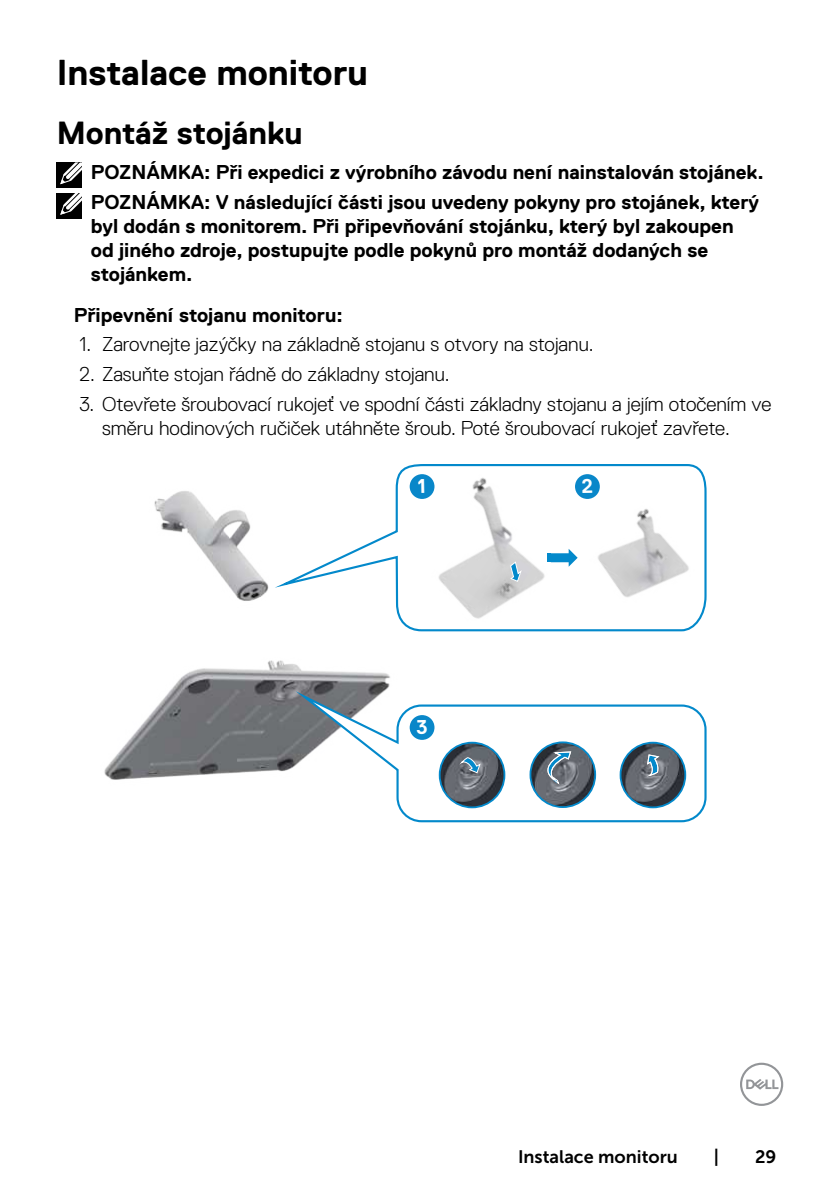
<style>
.page{position:relative;width:840px;height:1191px;background:#fff}
.page>*{position:absolute;margin:0;border:0;box-sizing:border-box;transform-origin:0 0}
.t1{font:700 36px "Dell Replica";color:#000}
.t2{font:700 32px "Dell Replica";color:#000}
.t3{font:700 20px/24px "Dell Replica";color:#000}
.t4{font:300 20px/24px "Dell Replica";color:#000}
.t5{font:18px "Museo Sans For Dell 700";color:#000}
</style>
<div class="page">
<svg style="left:740px;top:1062px;width:42px;height:44px"></svg>
<div style="left:57px;top:162px;width:25px;height:26px;background:#000"></div>
<svg style="left:60px;top:162px;width:22px;height:23px"></svg>
<div style="left:57px;top:193px;width:25px;height:25px;background:#000"></div>
<svg style="left:60px;top:193px;width:22px;height:22px"></svg>
<img style="left:104px;top:491px;width:286px;height:289px">
<svg style="left:287px;top:685px;width:420px;height:138px"></svg>
<img style="left:620px;top:742px;width:65px;height:65px;border-radius:32px">
<img style="left:439px;top:742px;width:65px;height:65px;border-radius:32px">
<img style="left:530px;top:742px;width:65px;height:65px;border-radius:32px">
<svg style="left:459px;top:757px;width:21px;height:16px"></svg>
<div style="left:529px;top:741px;width:66px;height:67px;border:2px solid #0389cb;border-radius:50%"></div>
<svg style="left:539px;top:751px;width:32px;height:34px"></svg>
<div style="left:619px;top:741px;width:66px;height:67px;border:2px solid #0389cb;border-radius:50%"></div>
<svg style="left:646px;top:754px;width:14px;height:23px"></svg>
<div style="left:438px;top:741px;width:67px;height:67px;border:2px solid #0389cb;border-radius:50%"></div>
<div style="left:409px;top:715px;width:25px;height:25px;background:#0987c9;border-radius:50%"></div>
<svg style="left:264px;top:464px;width:208px;height:168px"></svg>
<img style="left:472px;top:464px;width:235px;height:245px">
<svg style="left:418px;top:479px;width:6px;height:14px"></svg>
<svg style="left:582px;top:478px;width:10px;height:15px"></svg>
<h1 class="t1" style="left:57px;top:52px;width:313px">Instalace monitoru</h1>
<h2 class="t2" style="left:57px;top:115px;width:247px">Montáž stojánku</h2>
<p class="t3" style="left:91px;top:157px;width:674px;line-height:29.6px">POZNÁMKA: Při expedici z výrobního závodu není nainstalován stojánek.<br>POZNÁMKA: V následující části jsou uvedeny pokyny pro stojánek, který</p>
<p class="t3" style="left:91px;top:214px;width:644px">byl dodán s monitorem. Při připevňování stojánku, který byl zakoupen od jiného zdroje, postupujte podle pokynů pro montáž dodaných se stojánkem.</p>
<p class="t3" style="left:74px;top:303px;width:270px">Připevnění stojanu monitoru:</p>
<p class="t4" style="left:79px;top:332px;width:515px">1. Zarovnejte jazýčky na základně stojanu s otvory na stojanu.</p>
<p class="t4" style="left:79px;top:362px;width:371px">2. Zasuňte stojan řádně do základny stojanu.</p>
<p class="t4" style="left:102px;top:392px;width:670px;text-indent:-23px">3. Otevřete šroubovací rukojeť ve spodní části základny stojanu a jejím otočením ve směru hodinových ručiček utáhněte šroub. Poté šroubovací rukojeť zavřete.</p>
<p class="t5" style="left:517px;top:1146px;width:161px">Instalace monitoru</p>
<p class="t5" style="left:713px;top:1146px;width:7px">|</p>
<p class="t5" style="left:754px;top:1146px;width:23px">29</p>
</div>
